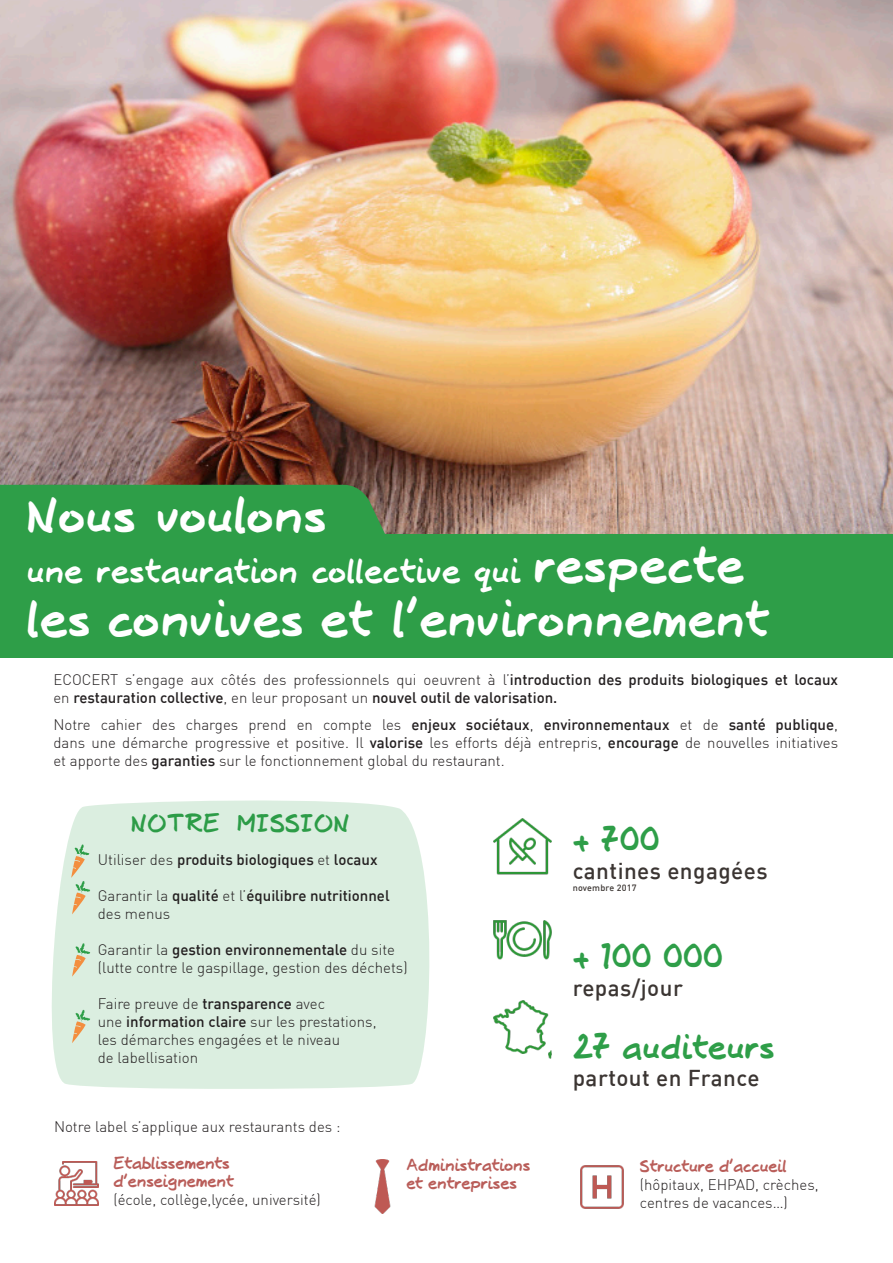
<style>
.page{position:relative;width:893px;height:1263px;background:#fff}
.page>*{position:absolute;margin:0;border:0;box-sizing:border-box;transform-origin:0 0}
.t1{font:700 45px "Josschrift";letter-spacing:.02em;color:#fff}
.t2{font:700 30px "Josschrift";letter-spacing:.02em;color:#fff}
.t3{font:700 30px "Josschrift";letter-spacing:.02em;color:#2e9e48}
.t4{font:500 22.5px "DIN";letter-spacing:.02em;color:#3b3532}
.t5{font:700 22.5px "Josschrift";letter-spacing:.02em;color:#2c9c47}
.t6{font:300 15px/18px "DIN";color:#231f20}
.t7{font:500 15px/18px "DIN";color:#231f20}
.t8{font:700 15px "Josschrift";color:#b95d59}
.t9{font:500 9px "DIN";letter-spacing:.02em;color:#3b3532}
.s1{font-size:45px}
.s2{font-weight:300}
.s3{font-weight:500}
</style>
<div class="page">
<img style="left:0;top:0;width:893px;height:534px">
<svg style="left:0;top:485px;width:438px;height:49px;fill:#2e9e48"></svg>
<div style="left:0;top:534px;width:893px;height:123px;background:#2e9e48"></div>
<div style="left:52px;top:800px;width:378px;height:289px;background:#dbeee0"></div>
<svg style="left:71px;top:844px;width:19px;height:70px"></svg>
<svg style="left:72px;top:943px;width:18px;height:33px"></svg>
<svg style="left:72px;top:1010px;width:18px;height:33px"></svg>
<img style="left:493px;top:1000px;width:59px;height:59px">
<img style="left:493px;top:818px;width:59px;height:57px">
<img style="left:493px;top:920px;width:59px;height:40px">
<img style="left:54px;top:1161px;width:45px;height:44px">
<img style="left:580px;top:1165px;width:44px;height:44px">
<img style="left:374px;top:1159px;width:17px;height:54px">
<p class="t1" style="left:27px;top:485px;width:301px">Nous voulons</p>
<p class="t2" style="left:27px;top:551px;width:718px">une restauration collective qui <span class="s1">respecte</span></p>
<p class="t1" style="left:27px;top:589px;width:743px">les convives et l’environnement</p>
<p class="t7" style="left:53px;top:670px;width:786px"><span class="s2">ECOCERT s’engage aux côtés des professionnels qui oeuvrent à l’</span>introduction des produits biologiques et locaux <span class="s2">en</span> restauration collective<span class="s2">, en leur proposant un</span> nouvel outil de valorisation.</p>
<p class="t6" style="left:53px;top:715px;width:786px;text-align:justify">Notre cahier des charges prend en compte les <span class="s3">enjeux sociétaux</span>, <span class="s3">environnementaux</span> et de <span class="s3">santé publique</span>, dans une démarche progressive et positive. Il <span class="s3">valorise</span> les efforts déjà entrepris, <span class="s3">encourage</span> de nouvelles initiatives et apporte des <span class="s3">garanties</span> sur le fonctionnement global du restaurant.</p>
<p class="t5" style="left:131px;top:807px;width:220px">NOTRE MISSION</p>
<p class="t7" style="left:98px;top:850px;width:281px"><span class="s2">Utiliser des</span> produits biologiques <span class="s2">et</span> locaux</p>
<p class="t7" style="left:98px;top:886px;width:293px"><span class="s2">Garantir la</span> qualité <span class="s2">et l’</span>équilibre nutritionnel</p>
<p class="t6" style="left:98px;top:904px;width:74px">des menus</p>
<p class="t6" style="left:98px;top:940px;width:311px">Garantir la <span class="s3">gestion environnementale</span> du site (lutte contre le gaspillage, gestion des déchets)</p>
<p class="t6" style="left:98px;top:994px;width:229px">Faire preuve de <span class="s3">transparence</span> avec</p>
<p class="t6" style="left:98px;top:1012px;width:280px">une <span class="s3">information claire</span> sur les prestations,</p>
<p class="t6" style="left:98px;top:1030px;width:244px">les démarches engagées et le niveau</p>
<p class="t6" style="left:98px;top:1048px;width:102px">de labellisation</p>
<p class="t6" style="left:54px;top:1117px;width:288px">Notre label s’applique aux restaurants des :</p>
<p class="t8" style="left:113px;top:1152px;width:118px">Etablissements</p>
<p class="t8" style="left:113px;top:1170px;width:122px">d’enseignement</p>
<p class="t6" style="left:113px;top:1190px;width:209px">(école, collège,lycée, université)</p>
<p class="t8" style="left:406px;top:1155px;width:125px">Administrations</p>
<p class="t8" style="left:406px;top:1173px;width:112px">et entreprises</p>
<p class="t3" style="left:573px;top:820px;width:88px">+ 700</p>
<p class="t4" style="left:573px;top:857px;width:196px">cantines engagées</p>
<p class="t9" style="left:573px;top:882px;width:65px">novembre 2017</p>
<p class="t3" style="left:573px;top:937px;width:152px">+ 100 000</p>
<p class="t4" style="left:573px;top:974px;width:112px">repas/jour</p>
<p class="t3" style="left:573px;top:1027px;width:203px">27 auditeurs</p>
<p class="t4" style="left:573px;top:1064px;width:188px">partout en France</p>
<p class="t8" style="left:640px;top:1156px;width:148px">Structure d’accueil</p>
<p class="t6" style="left:640px;top:1175px;width:180px">(hôpitaux, EHPAD, crèches, centres de vacances…)</p>
</div>
